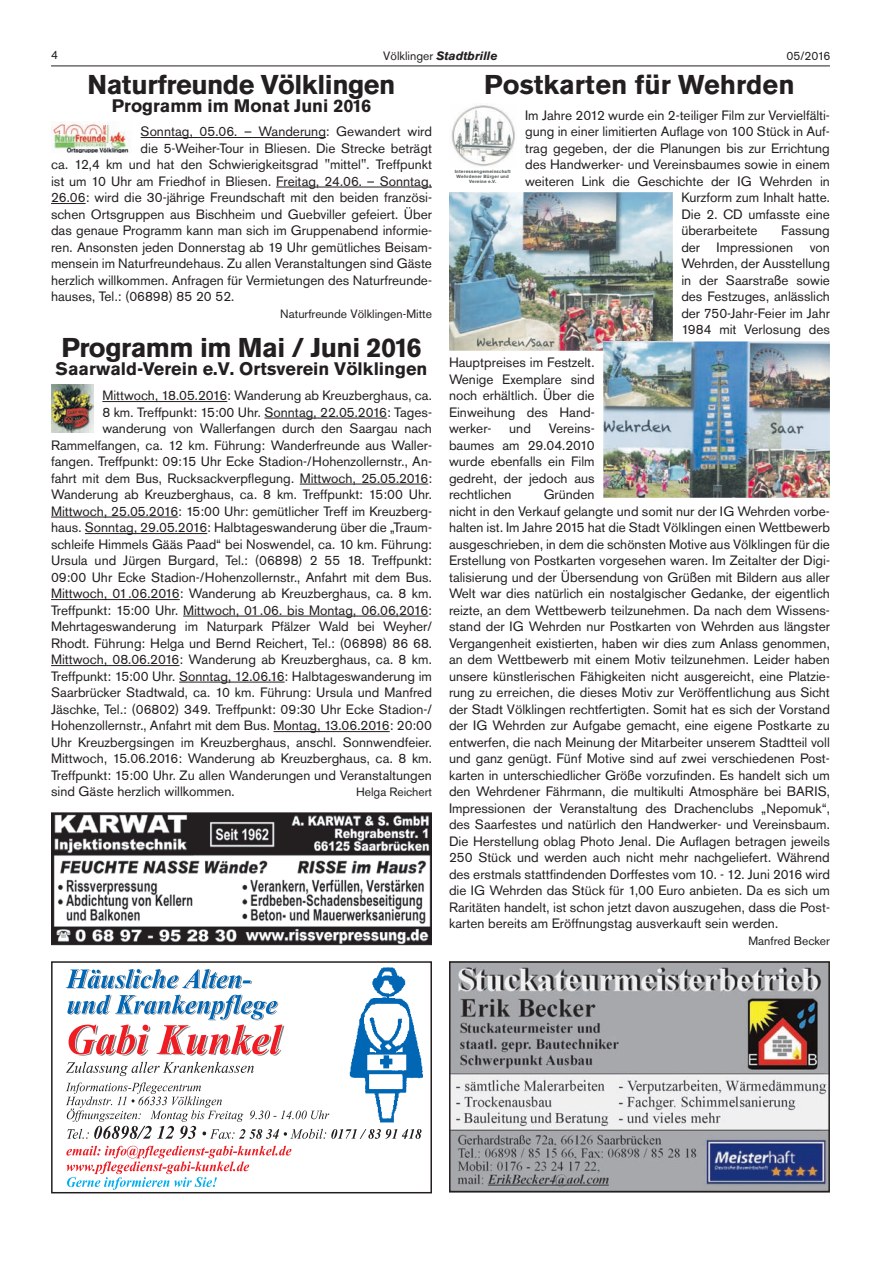
<style>
.page{position:relative;width:881px;height:1263px;background:#fff}
.page>*{position:absolute;margin:0;border:0;box-sizing:border-box;transform-origin:0 0}
.t1{font:700 27px "Akzidenz Grotesk BQ";letter-spacing:-.02em;color:#231f20}
.t2{font:700 27px "Akzidenz Grotesk BQ";color:#231f20}
.t3{font:700 18px "Akzidenz Grotesk BQ";color:#231f20}
.t4{font:13.5px/16.5px "Akzidenz Grotesk BQ";color:#231f20;text-align:justify}
.t5{font:12px "Akzidenz Grotesk BQ";color:#231f20}
.t6{font:italic 700 12px "Akzidenz Grotesk BQ";color:#231f20}
.t7{font:700 4.5px/5.4px "Akzidenz Grotesk BQ";letter-spacing:.045em;color:#575e5c;text-align:center}
.s1{font-weight:400;font-style:normal}
</style>
<div class="page">
<hr style="left:51px;top:66px;width:778px;height:1px;background:#231f20">
<hr style="left:141px;top:137px;width:185px;height:1px;background:#231f20">
<hr style="left:276px;top:187px;width:156px;height:1px;background:#231f20">
<hr style="left:51px;top:203px;width:35px;height:1px;background:#231f20">
<img style="left:51px;top:122px;width:79px;height:31px">
<img style="left:349px;top:967px;width:74px;height:115px">
<svg style="left:65px;top:969px;width:220px;height:107px"></svg>
<svg style="left:66px;top:1082px;width:355px;height:57px"></svg>
<svg style="left:66px;top:1146px;width:225px;height:44px"></svg>
<div style="left:51px;top:961px;width:381px;height:232px;border:2px solid #231f20"></div>
<img style="left:53px;top:814px;width:377px;height:129px">
<div style="left:51px;top:812px;width:381px;height:133px;border:1px solid #231f20"></div>
<img style="left:452px;top:964px;width:374px;height:225px">
<div style="left:449px;top:961px;width:380px;height:231px;border:2px solid #231f20"></div>
<img style="left:449px;top:192px;width:223px;height:159px">
<img style="left:603px;top:341px;width:226px;height:157px">
<img style="left:603px;top:341px;width:69px;height:10px">
<img style="left:451px;top:105px;width:64px;height:61px">
<hr style="left:102px;top:401px;width:125px;height:1px;background:#231f20">
<hr style="left:264px;top:418px;width:123px;height:1px;background:#231f20">
<hr style="left:299px;top:484px;width:129px;height:1px;background:#231f20">
<hr style="left:51px;top:517px;width:127px;height:1px;background:#231f20">
<hr style="left:85px;top:533px;width:122px;height:1px;background:#231f20">
<hr style="left:51px;top:599px;width:129px;height:1px;background:#231f20">
<hr style="left:183px;top:616px;width:245px;height:1px;background:#231f20">
<hr style="left:51px;top:665px;width:128px;height:1px;background:#231f20">
<hr style="left:179px;top:682px;width:105px;height:1px;background:#231f20">
<hr style="left:273px;top:731px;width:116px;height:1px;background:#231f20">
<img style="left:51px;top:384px;width:43px;height:48px">
<p class="t5" style="left:51px;top:48px;width:8px">4</p>
<p class="t6" style="left:383px;top:49px;width:116px"><span class="s1">Völklinger</span> Stadtbrille</p>
<p class="t5" style="left:786px;top:49px;width:45px">05/2016</p>
<h1 class="t1" style="left:88px;top:69px;width:309px">Naturfreunde Völklingen</h1>
<h2 class="t3" style="left:112px;top:96px;width:261px">Programm im Monat Juni 2016</h2>
<p class="t4" style="left:141px;top:123px;width:293px">Sonntag, 05.06. – Wanderung: Gewandert wird</p>
<p class="t4" style="left:141px;top:140px;width:293px">die 5-Weiher-Tour in Bliesen. Die Strecke beträgt</p>
<p class="t4" style="left:51px;top:156px;width:382px">ca. 12,4 km und hat den Schwierigkeitsgrad "mittel". Treffpunkt</p>
<p class="t4" style="left:51px;top:173px;width:382px">ist um 10 Uhr am Friedhof in Bliesen. Freitag, 24.06. – Sonntag,</p>
<p class="t4" style="left:51px;top:189px;width:382px">26.06: wird die 30-jährige Freundschaft mit den beiden französi-</p>
<p class="t4" style="left:51px;top:206px;width:382px">schen Ortsgruppen aus Bischheim und Guebviller gefeiert. Über</p>
<p class="t4" style="left:51px;top:222px;width:382px">das genaue Programm kann man sich im Gruppenabend informie-</p>
<p class="t4" style="left:51px;top:239px;width:382px">ren. Ansonsten jeden Donnerstag ab 19 Uhr gemütliches Beisam-</p>
<p class="t4" style="left:51px;top:255px;width:382px">mensein im Naturfreundehaus. Zu allen Veranstaltungen sind Gäste</p>
<p class="t4" style="left:51px;top:272px;width:382px">herzlich willkommen. Anfragen für Vermietungen des Naturfreunde-</p>
<p class="t4" style="left:51px;top:288px;width:185px">hauses, Tel.: (06898) 85 20 52.</p>
<p class="t5" style="left:280px;top:306px;width:153px">Naturfreunde Völklingen-Mitte</p>
<h1 class="t2" style="left:484px;top:69px;width:312px">Postkarten für Wehrden</h1>
<p class="t4" style="left:525px;top:107px;width:306px">Im Jahre 2012 wurde ein 2-teiliger Film zur Vervielfälti-</p>
<p class="t4" style="left:525px;top:123px;width:306px">gung in einer limitierten Auflage von 100 Stück in Auf-</p>
<p class="t4" style="left:525px;top:140px;width:306px">trag gegeben, der die Planungen bis zur Errichtung</p>
<p class="t4" style="left:525px;top:156px;width:306px">des Handwerker- und Vereinsbaumes sowie in einem</p>
<p class="t4" style="left:525px;top:173px;width:306px">weiteren Link die Geschichte der IG Wehrden in</p>
<p class="t4" style="left:681px;top:189px;width:150px">Kurzform zum Inhalt hatte.</p>
<p class="t4" style="left:681px;top:206px;width:150px">Die 2. CD umfasste eine</p>
<p class="t4" style="left:681px;top:222px;width:78px">überarbeitete</p>
<p class="t7" style="left:454px;top:168px;width:58px">Interessengemeinschaft<br>Wehrdener Bürger und<br>Vereine e.V.</p>
<p class="t4" style="left:681px;top:222px;width:150px;text-indent:100px">Fassung der Impressionen von Wehrden, der Ausstellung in der Saarstraße sowie des Festzuges, anlässlich der 750-Jahr-Feier im Jahr 1984 mit Verlosung des</p>
<h1 class="t1" style="left:61px;top:332px;width:362px">Programm im Mai / Juni 2016</h1>
<h2 class="t3" style="left:56px;top:359px;width:373px">Saarwald-Verein e.V. Ortsverein Völklingen</h2>
<p class="t4" style="left:102px;top:387px;width:331px">Mittwoch, 18.05.2016: Wanderung ab Kreuzberghaus, ca.</p>
<p class="t4" style="left:102px;top:404px;width:331px">8 km. Treffpunkt: 15:00 Uhr. Sonntag, 22.05.2016: Tages-</p>
<p class="t4" style="left:102px;top:420px;width:331px">wanderung von Wallerfangen durch den Saargau nach</p>
<p class="t4" style="left:51px;top:437px;width:382px">Rammelfangen, ca. 12 km. Führung: Wanderfreunde aus Waller-</p>
<p class="t4" style="left:51px;top:453px;width:382px">fangen. Treffpunkt: 09:15 Uhr Ecke Stadion-/Hohenzollernstr., An-</p>
<p class="t4" style="left:51px;top:470px;width:382px">fahrt mit dem Bus, Rucksackverpflegung. Mittwoch, 25.05.2016:</p>
<p class="t4" style="left:51px;top:486px;width:382px">Wanderung ab Kreuzberghaus, ca. 8 km. Treffpunkt: 15:00 Uhr.</p>
<p class="t4" style="left:51px;top:503px;width:382px">Mittwoch, 25.05.2016: 15:00 Uhr: gemütlicher Treff im Kreuzberg-</p>
<p class="t4" style="left:51px;top:519px;width:382px">haus. Sonntag, 29.05.2016: Halbtageswanderung über die „Traum-</p>
<p class="t4" style="left:51px;top:536px;width:382px">schleife Himmels Gääs Paad“ bei Noswendel, ca. 10 km. Führung:</p>
<p class="t4" style="left:51px;top:552px;width:382px">Ursula und Jürgen Burgard, Tel.: (06898) 2 55 18. Treffpunkt:</p>
<p class="t4" style="left:51px;top:569px;width:382px">09:00 Uhr Ecke Stadion-/Hohenzollernstr., Anfahrt mit dem Bus.</p>
<p class="t4" style="left:51px;top:585px;width:382px">Mittwoch, 01.06.2016: Wanderung ab Kreuzberghaus, ca. 8 km.</p>
<p class="t4" style="left:51px;top:602px;width:382px">Treffpunkt: 15:00 Uhr. Mittwoch, 01.06. bis Montag, 06.06,2016:</p>
<p class="t4" style="left:51px;top:618px;width:382px">Mehrtageswanderung im Naturpark Pfälzer Wald bei Weyher/</p>
<p class="t4" style="left:51px;top:635px;width:382px">Rhodt. Führung: Helga und Bernd Reichert, Tel.: (06898) 86 68.</p>
<p class="t4" style="left:51px;top:651px;width:382px">Mittwoch, 08.06.2016: Wanderung ab Kreuzberghaus, ca. 8 km.</p>
<p class="t4" style="left:51px;top:668px;width:382px">Treffpunkt: 15:00 Uhr. Sonntag, 12.06.16: Halbtageswanderung im</p>
<p class="t4" style="left:51px;top:684px;width:382px">Saarbrücker Stadtwald, ca. 10 km. Führung: Ursula und Manfred</p>
<p class="t4" style="left:51px;top:701px;width:382px">Jäschke, Tel.: (06802) 349. Treffpunkt: 09:30 Uhr Ecke Stadion-/</p>
<p class="t4" style="left:51px;top:717px;width:382px">Hohenzollernstr., Anfahrt mit dem Bus. Montag, 13.06.2016: 20:00</p>
<p class="t4" style="left:51px;top:734px;width:382px">Uhr Kreuzbergsingen im Kreuzberghaus, anschl. Sonnwendfeier.</p>
<p class="t4" style="left:51px;top:750px;width:382px">Mittwoch, 15.06.2016: Wanderung ab Kreuzberghaus, ca. 8 km.</p>
<p class="t4" style="left:51px;top:767px;width:382px">Treffpunkt: 15:00 Uhr. Zu allen Wanderungen und Veranstaltungen</p>
<p class="t4" style="left:51px;top:783px;width:185px">sind Gäste herzlich willkommen.</p>
<p class="t5" style="left:356px;top:785px;width:77px">Helga Reichert</p>
<p class="t4" style="left:449px;top:354px;width:147px">Hauptpreises im Festzelt.<br>Wenige Exemplare sind noch erhältlich. Über die Einweihung des Hand&shy;werker-</p>
<p class="t4" style="left:449px;top:420px;width:147px;text-indent:100px">Vereins&shy;baumes am 29.04.2010 wurde ebenfalls ein Film gedreht, der jedoch aus rechtlichen</p>
<p class="t4" style="left:509px;top:420px;width:23px">und</p>
<p class="t4" style="left:449px;top:486px;width:382px;text-align:left;text-indent:95px">Gründen<br>nicht in den Verkauf gelangte und somit nur der IG Wehrden vorbe&shy;halten ist. Im Jahre 2015 hat die Stadt Völklingen einen Wettbewerb ausgeschrieben, in dem die schönsten Motive aus Völklingen für die Erstellung von Postkarten vorgesehen waren. Im Zeitalter der Digi&shy;talisierung und der Übersendung von Grüßen mit Bildern aus aller Welt war dies natürlich ein nostalgischer Gedanke, der eigentlich reizte, an dem Wettbewerb teilzunehmen. Da nach dem Wissens&shy;stand der IG Wehrden nur Postkarten von Wehrden aus längster Vergangenheit existierten, haben wir dies zum Anlass genommen, an dem Wettbewerb mit einem Motiv teilzunehmen. Leider haben unsere künstlerischen Fähigkeiten nicht ausgereicht, eine Platzie&shy;rung zu erreichen, die dieses Motiv zur Veröffentlichung aus Sicht der Stadt Völklingen rechtfertigten. Somit hat es sich der Vorstand der IG Wehrden zur Aufgabe gemacht, eine eigene Postkarte zu entwerfen, die nach Meinung der Mitarbeiter unserem Stadtteil voll und ganz genügt. Fünf Motive sind auf zwei verschiedenen Post&shy;karten in unterschiedlicher Größe vorzufinden. Es handelt sich um den Wehrdener Fährmann, die multikulti Atmosphäre bei BARIS, Impressionen der Veranstaltung des Drachenclubs „Nepomuk“, des Saarfestes und natürlich den Handwerker- und Vereinsbaum.<br>Die Herstellung oblag Photo Jenal. Die Auflagen betragen jeweils 250 Stück und werden auch nicht mehr nachgeliefert. Während des erstmals stattfindenden Dorffestes vom 10. - 12. Juni 2016 wird die IG Wehrden das Stück für 1,00 Euro anbieten. Da es sich um Raritäten handelt, ist schon jetzt davon auszugehen, dass die Post&shy;karten bereits am Eröffnungstag ausverkauft sein werden.</p>
<p class="t5" style="left:748px;top:933px;width:83px">Manfred Becker</p>
</div>
